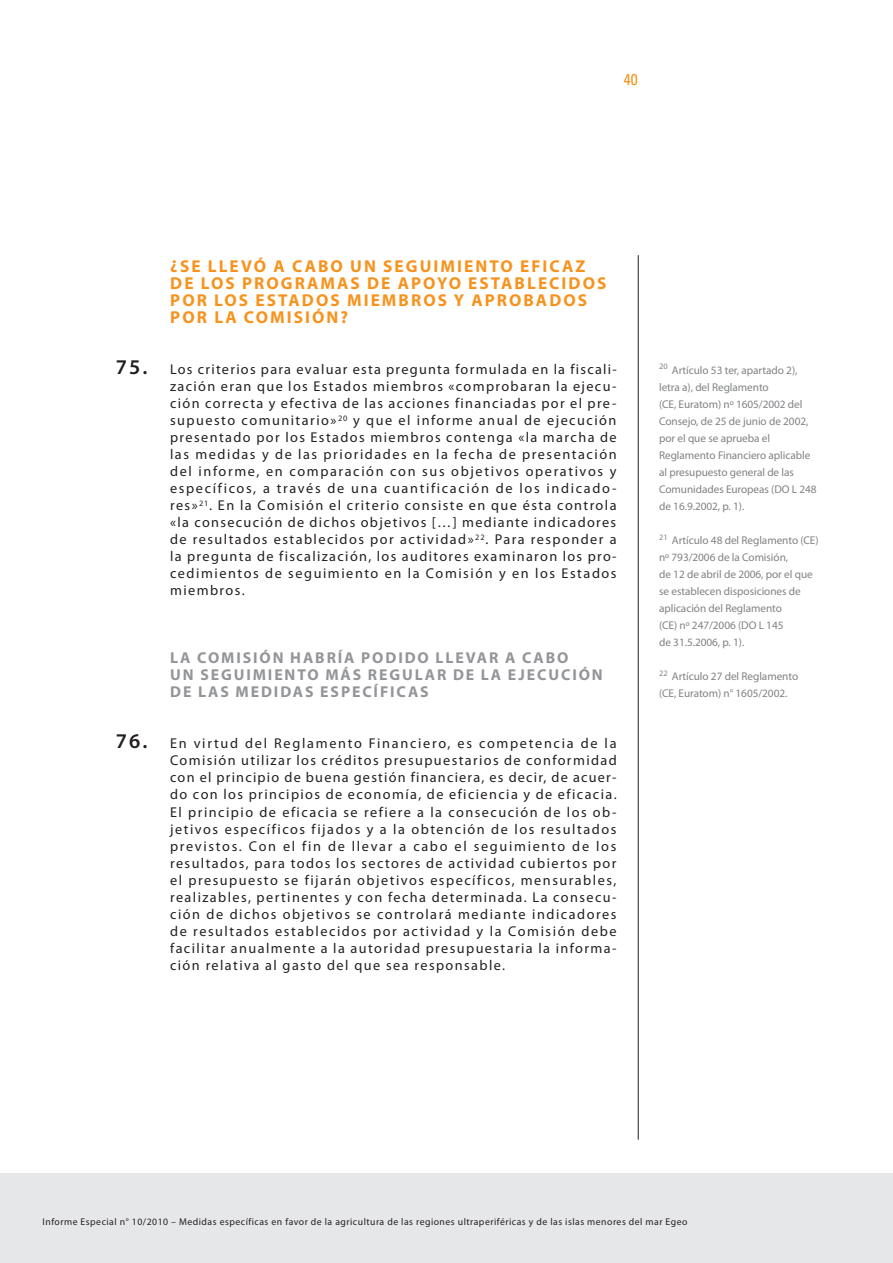
<style>
.page{position:relative;width:893px;height:1263px;background:#fff}
.page>*{position:absolute;margin:0;border:0;box-sizing:border-box;transform-origin:0 0}
.t1{font:600 21px "Myriad Pro";color:#231f20}
.t2{font:700 17.25px/17px "Myriad Pro";letter-spacing:.12em;color:#f7931d}
.t3{font:700 15.75px/17px "Myriad Pro";letter-spacing:.12em;color:#939598}
.t4{font:condensed 15.75px "Univers LT Std";color:#f7931d}
.t5{font:14.25px/17px "Myriad Pro";letter-spacing:.1em;color:#231f20;text-align:justify}
.t6{font:11.25px/17px "Myriad Pro";letter-spacing:-.005em;color:#808285}
.t7{font:9.75px "Myriad Pro";letter-spacing:.05em;color:#231f20}
.s1{font-weight:400;font-size:14.25px}
</style>
<div class="page">
<div style="left:0;top:1174px;width:893px;height:89px;background:#e6e7e9"></div>
<hr style="left:638px;top:255px;width:1px;height:885px;background:#231f20">
<p class="t4" style="left:624px;top:69px;width:15px">40</p>
<p class="t2" style="left:170px;top:257px;width:438px">¿SE LLEVÓ A CABO UN SEGUIMIENTO EFICAZ<br>DE LOS PROGRAMAS DE APOYO ESTABLECIDOS<br>POR LOS ESTAD</p>
<p class="t2" style="left:170px;top:291px;width:418px;text-indent:146px">OS MIEMBROS Y APROBADOS<br>POR LA COMISIÓN?</p>
<h1 class="t1" style="left:116px;top:354px;width:44px">75. <span class="s1">L</span></h1>
<p class="t5" style="left:170px;top:361px;width:448px;text-indent:8px">os criterios para evaluar esta pregunta formulada en la fiscali&shy;zación eran que los Estados miembros «comprobaran la ejecu&shy;ción correcta y efectiva de las acciones financiadas por el pre&shy;supuesto comunitario»<sup>20</sup> y que el informe anual de ejecución presentado por los Estados miembros contenga «la marcha de las medidas y de las prioridades en la fecha de presentación del informe, en comparación con sus objetivos operativos y específicos, a través de una cuantificación de los indicado&shy;res»<sup>21</sup>. En la Comisión el criterio consiste en que ésta controla «la consecución de dichos objetivos […] mediante indicadores de resultados establecidos por actividad»<sup>22</sup>. Para responder a la pregunta de fiscalización, los auditores examinaron los pro&shy;cedimientos de seguimiento en la Comisión y en los Estados miembros.</p>
<p class="t3" style="left:170px;top:649px;width:434px">LA COMISIÓN HABRÍA PODIDO LLEVAR A CABO<br>UN SEGUIMIENTO MÁS REGULAR DE LA EJECUCIÓN<br>DE LAS MEDIDAS ESPECÍFICAS</p>
<h1 class="t1" style="left:116px;top:728px;width:44px">76. <span class="s1">E</span></h1>
<p class="t5" style="left:170px;top:735px;width:448px;text-indent:9px">n virtud del Reglamento Financiero, es competencia de la -Comisión utilizar los créditos presupuestarios de conformidad con el principio de buena gestión financiera, es decir, de acuer&shy;do con los principios de economía, de eficiencia y de eficacia.<br>El principio de eficacia se refiere a la consecución de los ob&shy;jetivos específicos fijados y a la obtención de los resultados previstos. Con el fin de llevar a cabo el seguimiento de los resultados, para todos los sectores de actividad cubiertos por el presupuesto se fijarán objetivos específicos, mensurables, realizables, pertinentes y con fecha determinada. La consecu&shy;ción de dichos objetivos se controlará mediante indicadores de resultados establecidos por actividad y la Comisión debe facilitar anualmente a la autoridad presupuestaria la informa&shy;ción relativa al gasto del que sea responsable.</p>
<p class="t6" style="left:659px;top:362px;width:159px"><sup>20</sup> Artículo 53 ter, apartado 2), letra a), del Reglamento<br>(CE, Euratom) nº 1605/2002 del<br>Consejo, de 25 de junio de 2002, por el que se aprueba el<br>Reglamento Financiero aplicable al presupuesto general de las<br>Comunidades Europeas (DO L 248 de 16.9.2002, p. 1).</p>
<p class="t6" style="left:659px;top:532px;width:161px"><sup>21</sup> Artículo 48 del Reglamento (CE) nº 793/2006 de la Comisión,<br>de 12 de abril de 2006, por el que se establecen disposiciones de aplicación del Reglamento<br>(CE) nº 247/2006 (DO L 145<br>de 31.5.2006, p. 1).</p>
<p class="t6" style="left:659px;top:668px;width:141px"><sup>22</sup> Artículo 27 del Reglamento (CE, Euratom) n° 1605/2002.</p>
<p class="t7" style="left:43px;top:1215px;width:646px">I nforme Especial n° 10/2010 – Medidas específicas en favor de la agricultura de las regiones ultraperiféricas y de las islas menores del mar Egeo</p>
</div>
